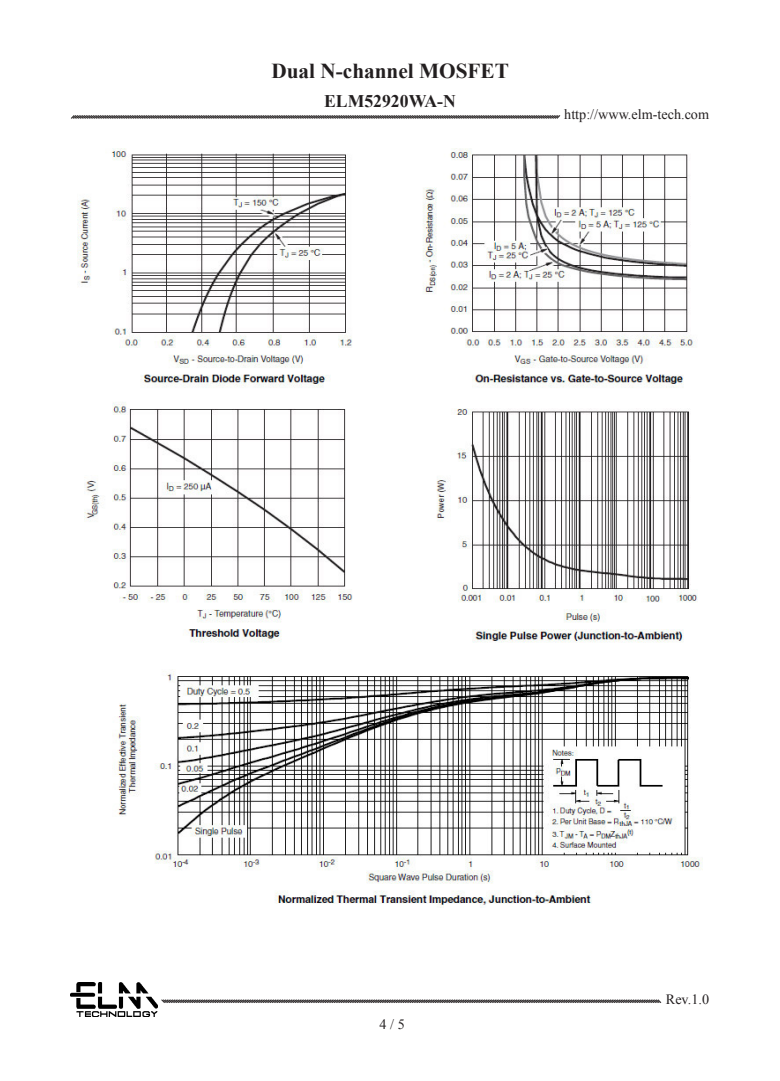
<style>
.page{position:relative;width:780px;height:1081px;background:#fff}
.page>*{position:absolute;margin:0;border:0;box-sizing:border-box;transform-origin:0 0}
.t1{font:700 21.25px "Times New Roman";color:#231f20}
.t2{font:700 17.75px "Times New Roman";color:#231f20}
.t3{font:14.12px "Times New Roman";color:#231f20}
</style>
<div class="page">
<svg style="left:71px;top:115px;width:490px;height:4px;background:#777475"></svg>
<svg style="left:161px;top:999px;width:501px;height:4px;background:#777576"></svg>
<img style="left:71px;top:982px;width:86px;height:34px">
<img style="left:77px;top:149px;width:624px;height:757px">
<h1 class="t1" style="left:271px;top:56px;width:239px">Dual N-channel MOSFET</h1>
<p class="t2" style="left:324px;top:89px;width:133px">ELM52920WA-N</p>
<p class="t3" style="left:564px;top:105px;width:146px">http://www.elm-tech.com</p>
<p class="t3" style="left:379px;top:1014px;width:27px">4 / 5</p>
<p class="t3" style="left:666px;top:990px;width:45px">Rev.1.0</p>
</div>
